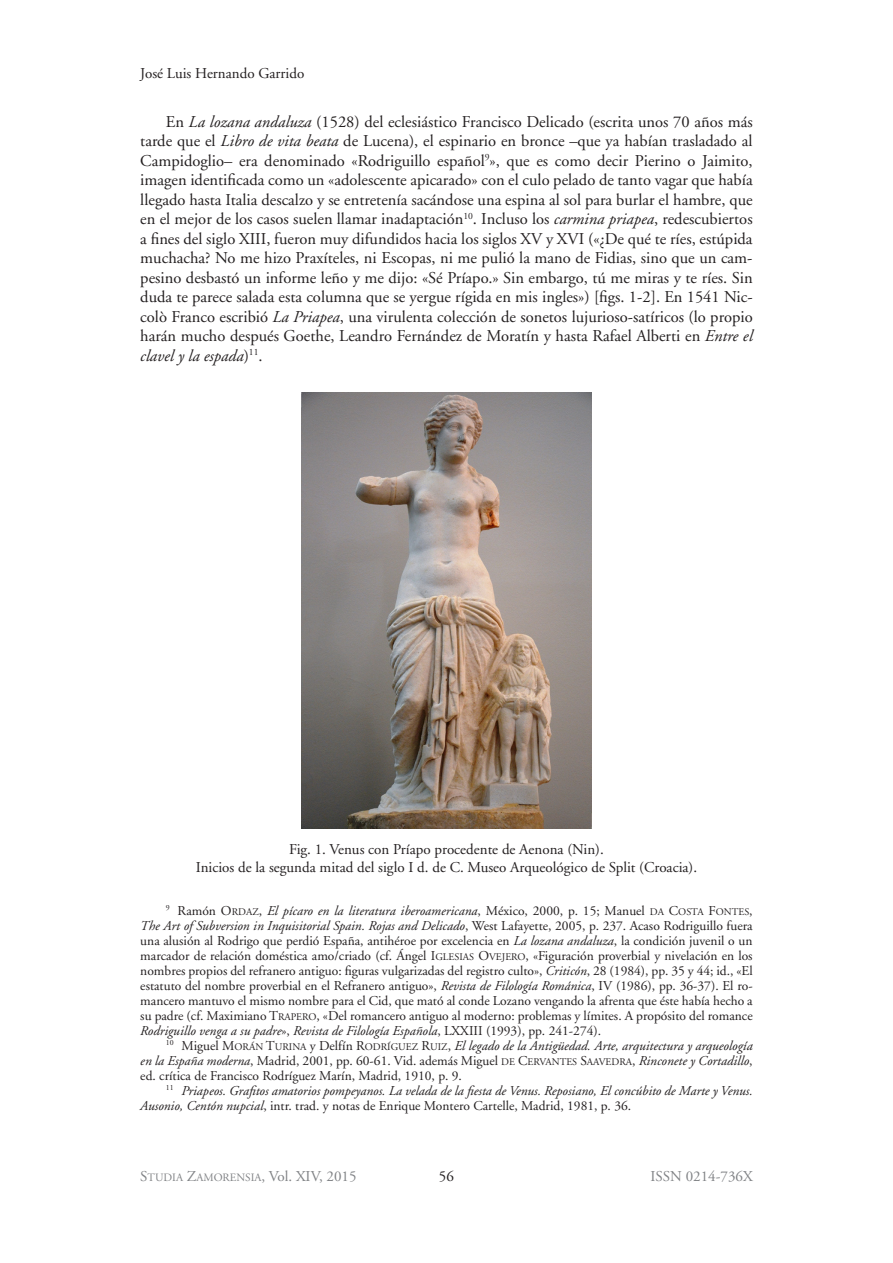
<style>
.page{position:relative;width:893px;height:1263px;background:#fff}
.page>*{position:absolute;margin:0;border:0;box-sizing:border-box;transform-origin:0 0}
.t1{font:16.5px/19.5px "Adobe Garamond";color:#231f20;text-align:justify}
.t2{font:15px/17.2px "Adobe Garamond";color:#231f20;text-align:center}
.t3{font:15px "Adobe Garamond";color:#808285}
.t4{font:13.5px/15px "Adobe Garamond";color:#231f20;text-align:justify}
.t5{font:italic 13.5px/15px "Adobe Garamond";color:#231f20}
.t6{font:11.25px "Adobe Garamond";color:#808285}
.s1{font-style:italic}
.s2{font-style:inherit}
.s3{font-size:10.2px}
.s4{font-style:normal}
.s5{font-size:15px}
</style>
<div class="page">
<img style="left:302px;top:392px;width:289px;height:437px">
<p class="t2" style="left:140px;top:65px;width:166px">José Luis Hernando Garrido</p>
<p class="t1" style="left:140px;top:112px;width:614px;text-indent:26px">En <span class="s1">La lozana andaluza</span> (1528) del eclesiástico Francisco Delicado (escrita unos 70 años más tarde que el <span class="s1">Libro de vita beata</span> de Lucena), el espinario en bronce –que ya habían trasladado al Campidoglio– era denominado «Rodriguillo español<sup>9</sup>», que es como decir Pierino o Jaimito, imagen identificada como un «adolescente apicarado» con el culo pelado de tanto vagar que había llegado hasta Italia descalzo y se entretenía sacándose una espina al sol para burlar el hambre, que en el mejor de los casos suelen llamar inadaptación<sup>10</sup>. Incluso los <span class="s1">carmina priapea</span>, redescubiertos a fines del siglo XIII, fueron muy difundidos hacia los siglos XV y XVI («¿De qué te ríes, estúpida muchacha? No me hizo Praxíteles, ni Escopas, ni me pulió la mano de Fidias, sino que un cam&shy;pesino desbastó un informe leño y me dijo: «Sé Príapo.» Sin embargo, tú me miras y te ríes. Sin duda te parece salada esta columna que se yergue rígida en mis ingles») [figs. 1-2]. En 1541 Nic&shy;colò Franco escribió <span class="s1">La Priapea</span>, una virulenta colección de sonetos lujurioso-satíricos (lo propio harán mucho después Goethe, Leandro Fernández de Moratín y hasta Rafael Alberti en <span class="s1">Entre el clavel y la espada</span>)<sup>11</sup>.</p>
<p class="t2" style="left:196px;top:841px;width:503px">Fig. 1. Venus con Príapo procedente de Aenona (Nin).<br>Inicios de la segunda mitad del siglo I d. de C. Museo Arqueológico de Split (Croacia).</p>
<p class="t4" style="left:140px;top:903px;width:614px;text-indent:26px"><sup>9</sup> Ramón <span class="s2">O</span><span class="s3">RDAZ</span>, <span class="s1">El pícaro en la literatura iberoamericana</span>, México, 2000, p. 15; Manuel <span class="s3">DA</span> <span class="s2">C</span><span class="s3">OSTA</span> <span class="s2">F</span><span class="s3">ONTES</span>, <span class="s1">The Art of Subversion in Inquisitorial Spain. Rojas and Delicado</span>, West Lafayette, 2005, p. 237. Acaso Rodriguillo fuera una alusión al Rodrigo que perdió España, antihéroe por excelencia en <span class="s1">La lozana andaluza</span>, la condición juvenil o un marcador de relación doméstica amo/criado (cf. Ángel <span class="s2">I</span><span class="s3">GLESIAS</span> <span class="s2">O</span><span class="s3">VEJERO</span>, «Figuración proverbial y nivelación en los nombres propios del refranero antiguo: figuras vulgarizadas del registro culto», <span class="s1">Criticón</span>, 28 (1984), pp. 35 y 44; id., «El estatuto del nombre proverbial en el Refranero antiguo», <span class="s1">Revista de Filología Románica</span>, IV (1986), pp. 36-37). El ro&shy;mancero mantuvo el mismo nombre para el Cid, que mató al conde Lozano vengando la afrenta que éste había hecho a su padre (cf. Maximiano <span class="s2">T</span><span class="s3">RAPERO</span>, «Del romancero antiguo al moderno: problemas y límites. A propósito del romance <span class="s1">Rodriguillo venga a su padre</span>», <span class="s1">Revista de Filología Española</span>, LXXIII (1993), pp. 241-274).</p>
<p class="t4" style="left:140px;top:1038px;width:614px;text-indent:26px"><sup>10</sup> Miguel <span class="s2">M</span><span class="s3">ORÁN</span> <span class="s2">T</span><span class="s3">URINA</span> y Delfín <span class="s2">R</span><span class="s3">ODRÍGUEZ</span> <span class="s2">R</span><span class="s3">UIZ</span>, <span class="s1">El legado de la Antigüedad. Arte, arquitectura y arqueología en la España moderna</span>, Madrid, 2001, pp. 60-61. Vid. además Miguel <span class="s3">DE</span> <span class="s2">C</span><span class="s3">ERVANTES</span> <span class="s2">S</span><span class="s3">AAVEDRA</span>, <span class="s1">Rinconete y Cortadillo</span>, ed. crítica de Francisco Rodríguez Marín, Madrid, 1910, p. 9.</p>
<p class="t5" style="left:140px;top:1083px;width:614px;text-indent:26px"><sup>11</sup> Priapeos. Grafitos amatorios pompeyanos. La velada de la fiesta de Venus. Reposiano, El concúbito de Marte y Venus.<br>Ausonio, Centón nupcial<span class="s4">, intr. trad. y notas de Enrique Montero Cartelle, Madrid, 1981, p. 36.</span></p>
<p class="t6" style="left:140px;top:1171px;width:218px"><span class="s5">S</span>TUDIA <span class="s5">Z</span>AMORENSIA<span class="s5">, Vol. XIV, 2015</span></p>
<p class="t2" style="left:439px;top:1168px;width:16px">56</p>
<p class="t3" style="left:650px;top:1168px;width:104px">ISSN 0214-736X</p>
</div>
